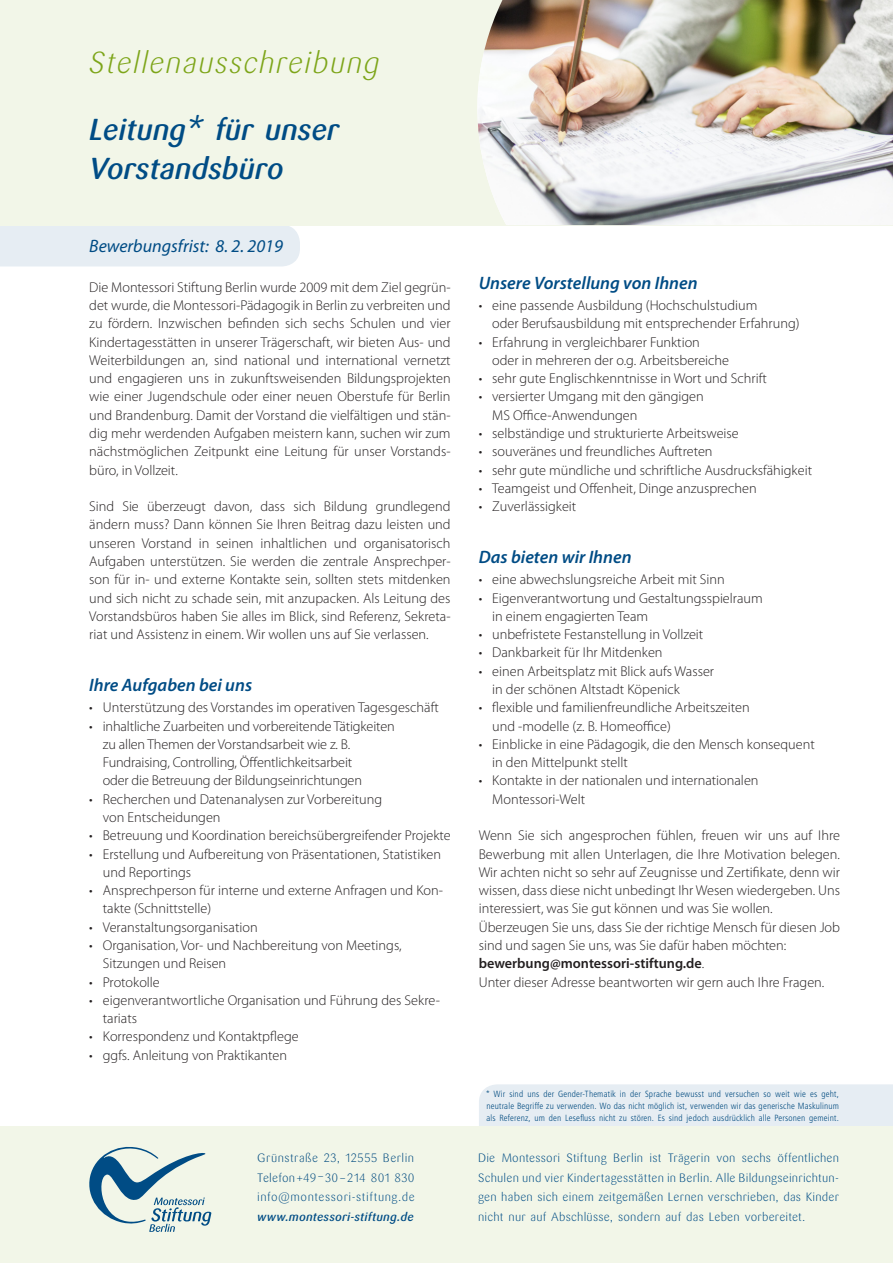
<style>
.page{position:relative;width:893px;height:1263px;background:#fff}
.page>*{position:absolute;margin:0;border:0;box-sizing:border-box;transform-origin:0 0}
.Zitate_Text{font:italic 500 30px "Sari OT";letter-spacing:-.005em;color:#004c85}
.Zitate_Text-2{font:italic 300 30px "Sari OT";letter-spacing:.04em;color:#7da519}
.Fliesstext_weniger_T{font:italic 600 18px "Myriad Pro";color:#004c85}
.Fliesstext_weniger_T-2{font:italic 18px "Myriad Pro";color:#004c85}
.Text_mit_Punkten{font:300 14.25px/18.3px "Myriad Pro";color:#231f20}
.Fliesstext{font:300 14.25px/18.3px "Myriad Pro";color:#231f20;text-align:justify}
.Fliesstext_weniger_T-3{font:300 14.25px "Myriad Pro";color:#231f20}
.Fliesstext-2{font:600 14.25px "Myriad Pro";color:#231f20}
.Text{font:300 12px/19.5px "Sari OT";letter-spacing:.02em;color:#004c85;text-align:justify}
.Text-2{font:300 12px "Sari OT";letter-spacing:.04em;color:#004a7f}
.Text-3{font:300 12px "Sari OT";letter-spacing:.045em;color:#004c85}
.Text-4{font:italic 500 12px "Sari OT";letter-spacing:.02em;color:#004c85}
.Text-5{font:9px/12px "Humanist 777 BT Light Condensed B";letter-spacing:.02em;color:#004a7f;text-align:justify}
.s1{font-weight:300}
</style>
<div class="page">
<div style="left:0;top:225px;width:300px;height:41px;background:#e6edf3"></div>
<div style="left:479px;top:1084px;width:414px;height:43px;background:#e6edf3"></div>
<div style="left:0;top:1127px;width:893px;height:136px;background:#f2f6e8"></div>
<div style="left:0;top:0;width:893px;height:225px;background:#f2f6e8"></div>
<img style="left:477px;top:0;width:416px;height:225px">
<svg style="left:89px;top:1146px;width:122px;height:86px"></svg>
<p class="Zitate_Text-2" style="left:89px;top:43px;width:292px">Stellenausschreibung</p>
<p class="Zitate_Text" style="left:89px;top:110px;width:251px">Leitung* für unser</p>
<p class="Zitate_Text" style="left:89px;top:149px;width:196px">Vorstandsbüro</p>
<p class="Fliesstext_weniger_T-2" style="left:89px;top:235px;width:195px">Bewerbungsfrist: 8. 2. 2019</p>
<p class="Fliesstext" style="left:89px;top:278px;width:363px">Die Montessori Stiftung Berlin wurde 2009 mit dem Ziel gegrün&shy;det wurde, die Montessori-Pädagogik in Berlin zu verbreiten und zu fördern. Inzwischen befinden sich sechs Schulen und vier Kindertagesstätten in unserer Trägerschaft, wir bieten Aus- und Weiterbildungen an, sind national und international vernetzt und engagieren uns in zukunftsweisenden Bildungsprojekten wie einer Jugendschule oder einer neuen Oberstufe für Berlin und Brandenburg. Damit der Vorstand die vielfältigen und stän&shy;dig mehr werdenden Aufgaben meistern kann, suchen wir zum nächstmöglichen Zeitpunkt eine Leitung für unser Vorstands&shy;büro, in Vollzeit.</p>
<p class="Fliesstext" style="left:89px;top:497px;width:363px">Sind Sie überzeugt davon, dass sich Bildung grundlegend ändern muss? Dann können Sie Ihren Beitrag dazu leisten und unseren Vorstand in seinen inhaltlichen und organisatorisch Aufgaben unterstützen. Sie werden die zentrale Ansprechper&shy;son für in- und externe Kontakte sein, sollten stets mitdenken und sich nicht zu schade sein, mit anzupacken. Als Leitung des Vorstandsbüros haben Sie alles im Blick, sind Referenz, Sekreta&shy;riat und Assistenz in einem. Wir wollen uns auf Sie verlassen.</p>
<p class="Fliesstext_weniger_T" style="left:89px;top:673px;width:164px">Ihre Aufgaben bei uns</p>
<p class="Text_mit_Punkten" style="left:89px;top:699px;width:351px">• Unterstützung des Vorstandes im operativen Tagesgeschäft</p>
<p class="Text_mit_Punkten" style="left:103px;top:717px;width:293px;text-indent:-14px">• inhaltliche Zuarbeiten und vorbereitende Tätigkeiten zu allen Themen der Vorstandsarbeit wie z. B.<br>Fundraising, Controlling, Öffentlichkeitsarbeit<br>oder die Betreuung der Bildungseinrichtungen</p>
<p class="Text_mit_Punkten" style="left:103px;top:790px;width:281px;text-indent:-14px">• Recherchen und Datenanalysen zur Vorbereitung von Entscheidungen</p>
<p class="Text_mit_Punkten" style="left:89px;top:827px;width:363px">• Betreuung und Koordination bereichsübergreifender Projekte</p>
<p class="Text_mit_Punkten" style="left:103px;top:845px;width:340px;text-indent:-14px">• Erstellung und Aufbereitung von Präsentationen, Statistiken und Reportings</p>
<p class="Text_mit_Punkten" style="left:103px;top:881px;width:342px;text-indent:-14px">• Ansprechperson für interne und externe Anfragen und Kon&shy;takte (Schnittstelle)</p>
<p class="Text_mit_Punkten" style="left:89px;top:918px;width:170px">• Veranstaltungsorganisation</p>
<p class="Text_mit_Punkten" style="left:103px;top:936px;width:300px;text-indent:-14px">• Organisation, Vor- und Nachbereitung von Meetings,<br>Sitzungen und Reisen</p>
<p class="Text_mit_Punkten" style="left:89px;top:973px;width:72px">• Protokolle</p>
<p class="Text_mit_Punkten" style="left:103px;top:991px;width:339px;text-indent:-14px">• eigenverantwortliche Organisation und Führung des Sekre&shy;tariats</p>
<p class="Text_mit_Punkten" style="left:89px;top:1028px;width:211px">• Korrespondenz und Kontaktpflege</p>
<p class="Text_mit_Punkten" style="left:89px;top:1046px;width:199px">• ggfs. Anleitung von Praktikanten</p>
<p class="Text-2" style="left:257px;top:1150px;width:158px">Grünstraße 23, 12555 Berlin</p>
<p class="Text-2" style="left:257px;top:1170px;width:159px">Telefon +49 – 30 – 214 801 830</p>
<p class="Text-3" style="left:257px;top:1189px;width:159px">info@montessori-stiftung.de</p>
<p class="Text-4" style="left:257px;top:1209px;width:158px">www.montessori-stiftung.de</p>
<p class="Fliesstext_weniger_T" style="left:479px;top:271px;width:220px">Unsere Vorstellung von Ihnen</p>
<p class="Text_mit_Punkten" style="left:492px;top:296px;width:309px;text-indent:-14px">• eine passende Ausbildung (Hochschulstudium<br>oder Berufsausbildung mit entsprechender Erfahrung)</p>
<p class="Text_mit_Punkten" style="left:492px;top:333px;width:238px;text-indent:-14px">• Erfahrung in vergleichbarer Funktion oder in mehreren der o.g. Arbeitsbereiche</p>
<p class="Text_mit_Punkten" style="left:479px;top:369px;width:290px">• sehr gute Englischkenntnisse in Wort und Schrift</p>
<p class="Text_mit_Punkten" style="left:492px;top:388px;width:213px;text-indent:-14px">• versierter Umgang mit den gängigen<br>MS Office-Anwendungen</p>
<p class="Text_mit_Punkten" style="left:479px;top:424px;width:262px">• selbständige und strukturierte Arbeitsweise</p>
<p class="Text_mit_Punkten" style="left:479px;top:443px;width:235px">• souveränes und freundliches Auftreten</p>
<p class="Text_mit_Punkten" style="left:479px;top:461px;width:335px">• sehr gute mündliche und schriftliche Ausdrucksfähigkeit</p>
<p class="Text_mit_Punkten" style="left:479px;top:479px;width:279px">• Teamgeist und Offenheit, Dinge anzusprechen</p>
<p class="Text_mit_Punkten" style="left:479px;top:497px;width:99px">• Zuverlässigkeit</p>
<p class="Fliesstext_weniger_T" style="left:479px;top:545px;width:154px">Das bieten wir Ihnen</p>
<p class="Text_mit_Punkten" style="left:479px;top:571px;width:247px">• eine abwechslungsreiche Arbeit mit Sinn</p>
<p class="Text_mit_Punkten" style="left:492px;top:589px;width:272px;text-indent:-14px">• Eigenverantwortung und Gestaltungsspielraum in einem engagierten Team</p>
<p class="Text_mit_Punkten" style="left:479px;top:625px;width:226px">• unbefristete Festanstellung in Vollzeit</p>
<p class="Text_mit_Punkten" style="left:479px;top:644px;width:185px">• Dankbarkeit für Ihr Mitdenken</p>
<p class="Text_mit_Punkten" style="left:492px;top:662px;width:223px;text-indent:-14px">• einen Arbeitsplatz mit Blick aufs Wasser in der schönen Altstadt Köpenick</p>
<p class="Text_mit_Punkten" style="left:492px;top:699px;width:259px;text-indent:-14px">• flexible und familienfreundliche Arbeitszeiten und -modelle (z. B. Homeoffice)</p>
<p class="Text_mit_Punkten" style="left:492px;top:735px;width:324px;text-indent:-14px">• Einblicke in eine Pädagogik, die den Mensch konsequent in den Mittelpunkt stellt</p>
<p class="Text_mit_Punkten" style="left:492px;top:772px;width:268px;text-indent:-14px">• Kontakte in der nationalen und internationalen<br>Montessori-Welt</p>
<p class="Fliesstext" style="left:479px;top:827px;width:363px">Wenn Sie sich angesprochen fühlen, freuen wir uns auf Ihre Bewerbung mit allen Unterlagen, die Ihre Motivation belegen.<br>Wir achten nicht so sehr auf Zeugnisse und Zertifikate, denn wir wissen, dass diese nicht unbedingt Ihr Wesen wiedergeben. Uns interessiert, was Sie gut können und was Sie wollen.</p>
<p class="Fliesstext" style="left:479px;top:918px;width:363px">Überzeugen Sie uns, dass Sie der richtige Mensch für diesen Job sind und sagen Sie uns, was Sie dafür haben möchten:</p>
<p class="Fliesstext-2" style="left:479px;top:954px;width:227px">bewerbung@montessori-stiftung.de<span class="s1">.</span></p>
<p class="Fliesstext_weniger_T-3" style="left:479px;top:974px;width:347px">Unter dieser Adresse beantworten wir gern auch Ihre Fragen.</p>
<p class="Text-5" style="left:486px;top:1087px;width:354px">* Wir sind uns der Gender-Thematik in der Sprache bewusst und versuchen so weit wie es geht, neutrale Begriffe zu verwenden. Wo das nicht möglich ist, verwenden wir das generische Maskulinum als Referenz, um den Lesefluss nicht zu stören. Es sind jedoch ausdrücklich alle Personen gemeint.</p>
<p class="Text" style="left:478px;top:1148px;width:362px">Die Montessori Stiftung Berlin ist Trägerin von sechs öffentlichen Schulen und vier Kindertagesstätten in Berlin. Alle Bildungseinrichtun&shy;gen haben sich einem zeitgemäßen Lernen verschrieben, das Kinder nicht nur auf Abschlüsse, sondern auf das Leben vorbereitet.</p>
</div>
